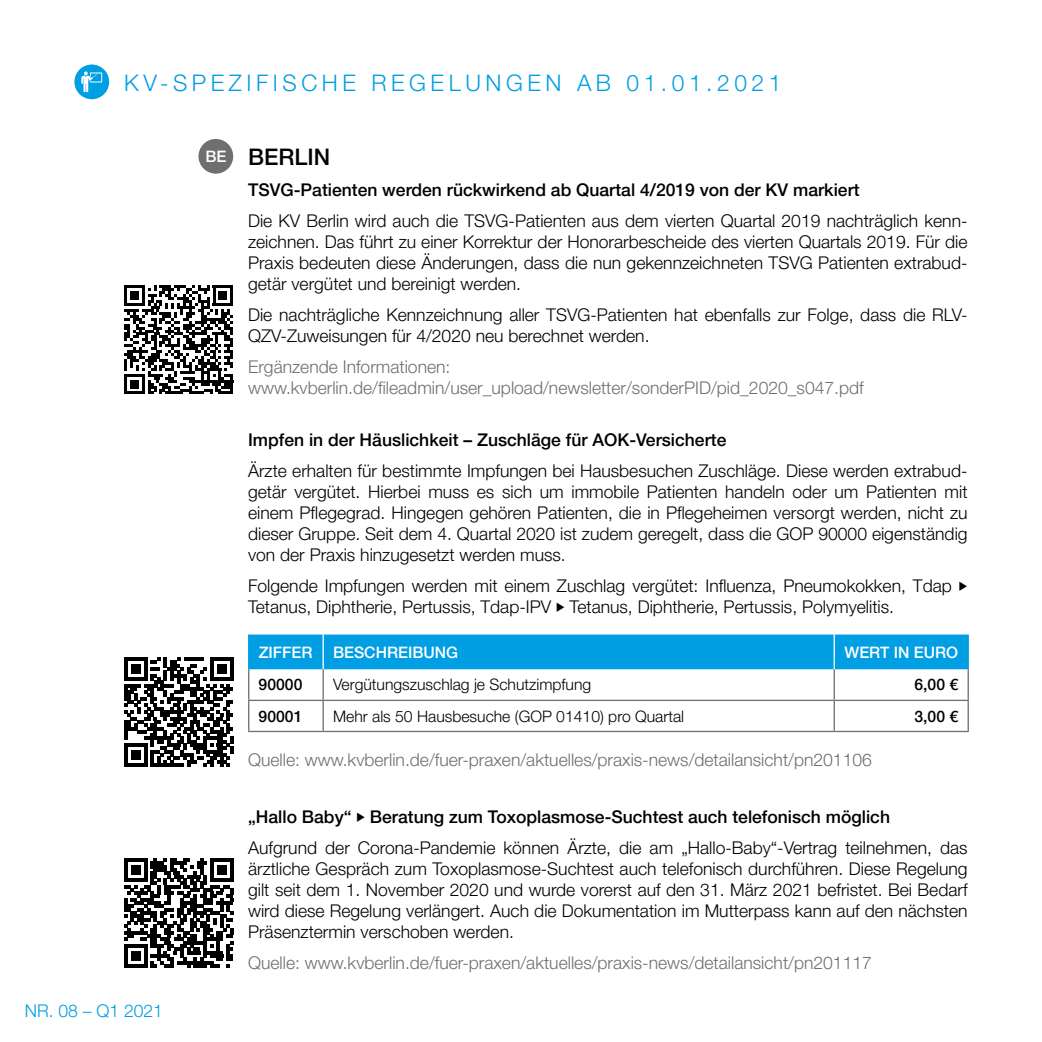
<style>
.page{position:relative;width:1042px;height:1042px;background:#fff}
.page>*{position:absolute;margin:0;border:0;box-sizing:border-box;transform-origin:0 0}
.t1{font:300 22.75px "Helvetica Neue LT Pro";letter-spacing:.2em;color:#009ee3}
.t2{font:500 22.75px "Helvetica Neue LT Pro";color:#000}
.t3{font:300 17.5px/21px "Helvetica Neue LT Pro";color:#000;text-align:justify}
.t4{font:300 17.5px/21px "Helvetica Neue LT Pro";color:#6f6f6e}
.t5{font:500 17.5px "Helvetica Neue LT Pro";color:#000}
.t6{font:300 17.5px "Helvetica Neue LT Pro";color:#009ee3}
.t7{font:300 15.75px "Helvetica Neue LT Pro";color:#000}
.t8{font:500 15.75px "Helvetica Neue LT Pro";color:#fff}
.t9{font:500 15.75px "Helvetica Neue LT Pro";color:#000}
</style>
<div class="page">
<div style="left:249px;top:634px;width:718px;height:35px;background:#009ee3"></div>
<hr style="left:248px;top:634px;width:1px;height:35px;background:#009ee3">
<hr style="left:967px;top:634px;width:2px;height:35px;background:#009ee3">
<hr style="left:322px;top:634px;width:2px;height:35px;background:#fff">
<hr style="left:833px;top:634px;width:2px;height:35px;background:#fff">
<hr style="left:248px;top:669px;width:1px;height:31px;background:#6f6f6e">
<hr style="left:322px;top:669px;width:2px;height:31px;background:#6f6f6e">
<hr style="left:833px;top:669px;width:2px;height:31px;background:#6f6f6e">
<hr style="left:967px;top:669px;width:2px;height:31px;background:#6f6f6e">
<hr style="left:248px;top:700px;width:75px;height:1px;background:#6f6f6e">
<hr style="left:248px;top:701px;width:1px;height:30px;background:#6f6f6e">
<hr style="left:323px;top:700px;width:511px;height:1px;background:#6f6f6e">
<hr style="left:322px;top:701px;width:2px;height:30px;background:#6f6f6e">
<hr style="left:834px;top:700px;width:135px;height:1px;background:#6f6f6e">
<hr style="left:833px;top:701px;width:2px;height:30px;background:#6f6f6e">
<hr style="left:967px;top:701px;width:2px;height:30px;background:#6f6f6e">
<hr style="left:248px;top:731px;width:75px;height:1px;background:#6f6f6e">
<hr style="left:323px;top:731px;width:511px;height:1px;background:#6f6f6e">
<hr style="left:834px;top:731px;width:135px;height:1px;background:#6f6f6e">
<div style="left:198px;top:139px;width:35px;height:35px;background:#6f6f6e;border-radius:50%"></div>
<div style="left:74px;top:64px;width:35px;height:35px;background:#009ee3;border-radius:50%"></div>
<svg style="left:81px;top:71px;width:21px;height:21px"></svg>
<svg style="left:124px;top:657px;width:109px;height:109px"></svg>
<svg style="left:124px;top:858px;width:109px;height:109px"></svg>
<svg style="left:124px;top:285px;width:109px;height:109px"></svg>
<hr style="left:218px;top:391px;width:15px;height:3px;background:#000">
<h1 class="t1" style="left:124px;top:69px;width:659px">KV-SPEZIFISCHE REGELUNGEN AB 01.01.2021</h1>
<p class="t6" style="left:25px;top:1000px;width:140px">NR. 08 – Q1 2021</p>
<p class="t8" style="left:205px;top:147px;width:23px">BE</p>
<h1 class="t2" style="left:248px;top:143px;width:84px">BERLIN</h1>
<p class="t5" style="left:248px;top:179px;width:613px">TSVG-Patienten werden rückwirkend ab Quartal 4/2019 von der KV markiert</p>
<p class="t3" style="left:248px;top:210px;width:721px">Die KV Berlin wird auch die TSVG-Patienten aus dem vierten Quartal 2019 nachträglich kenn&shy;zeichnen. Das führt zu einer Korrektur der Honorarbescheide des vierten Quartals 2019. Für die Praxis bedeuten diese Änderungen, dass die nun gekennzeichneten TSVG Patienten extrabud&shy;getär vergütet und bereinigt werden.</p>
<p class="t3" style="left:248px;top:304px;width:721px">Die nachträgliche Kennzeichnung aller TSVG-Patienten hat ebenfalls zur Folge, dass die RLV-<br>QZV-Zuweisungen für 4/2020 neu berechnet werden.</p>
<p class="t4" style="left:248px;top:356px;width:617px">Ergänzende Informationen: www.kvberlin.de/fileadmin/user_upload/newsletter/sonderPID/pid_2020_s047.pdf</p>
<p class="t5" style="left:248px;top:429px;width:480px">Impfen in der Häuslichkeit – Zuschläge für AOK-Versicherte</p>
<p class="t3" style="left:248px;top:460px;width:721px">Ärzte erhalten für bestimmte Impfungen bei Hausbesuchen Zuschläge. Diese werden extrabud&shy;getär vergütet. Hierbei muss es sich um immobile Patienten handeln oder um Patienten mit einem Pflegegrad. Hingegen gehören Patienten, die in Pflegeheimen versorgt werden, nicht zu dieser Gruppe. Seit dem 4. Quartal 2020 ist zudem geregelt, dass die GOP 90000 eigenständig von der Praxis hinzugesetzt werden muss.</p>
<p class="t3" style="left:248px;top:574px;width:705px">Folgende Impfungen werden mit einem Zuschlag vergütet: Influenza, Pneumokokken, Tdap<br>Tetanus, Diphtherie, Pertussis, Tdap-IPV Tetanus, Diphtherie, Pertussis, Polymyelitis.</p>
<p class="t8" style="left:259px;top:642px;width:55px">ZIFFER</p>
<p class="t8" style="left:333px;top:642px;width:127px">BESCHREIBUNG</p>
<p class="t8" style="left:844px;top:642px;width:115px">WERT IN EURO</p>
<p class="t9" style="left:259px;top:675px;width:45px">90000</p>
<p class="t7" style="left:333px;top:675px;width:260px">Vergütungszuschlag je Schutzimpfung</p>
<p class="t9" style="left:914px;top:675px;width:45px">6,00 €</p>
<p class="t9" style="left:259px;top:706px;width:45px">90001</p>
<p class="t7" style="left:333px;top:706px;width:353px">Mehr als 50 Hausbesuche (GOP 01410) pro Quartal</p>
<p class="t9" style="left:914px;top:706px;width:45px">3,00 €</p>
<p class="t4" style="left:248px;top:749px;width:625px">Quelle: www.kvberlin.de/fuer-praxen/aktuelles/praxis-news/detailansicht/pn201106</p>
<p class="t5" style="left:248px;top:806px;width:643px">„Hallo Baby“ Beratung zum Toxoplasmose-Suchtest auch telefonisch möglich</p>
<p class="t3" style="left:248px;top:837px;width:721px">Aufgrund der Corona-Pandemie können Ärzte, die am „Hallo-Baby“-Vertrag teilnehmen, das ärztliche Gespräch zum Toxoplasmose-Suchtest auch telefonisch durchführen. Diese Regelung gilt seit dem 1. November 2020 und wurde vorerst auf den 31. März 2021 befristet. Bei Bedarf wird diese Regelung verlängert. Auch die Dokumentation im Mutterpass kann auf den nächsten Präsenztermin verschoben werden.</p>
<p class="t4" style="left:248px;top:951px;width:625px">Quelle: www.kvberlin.de/fuer-praxen/aktuelles/praxis-news/detailansicht/pn201117</p>
</div>
